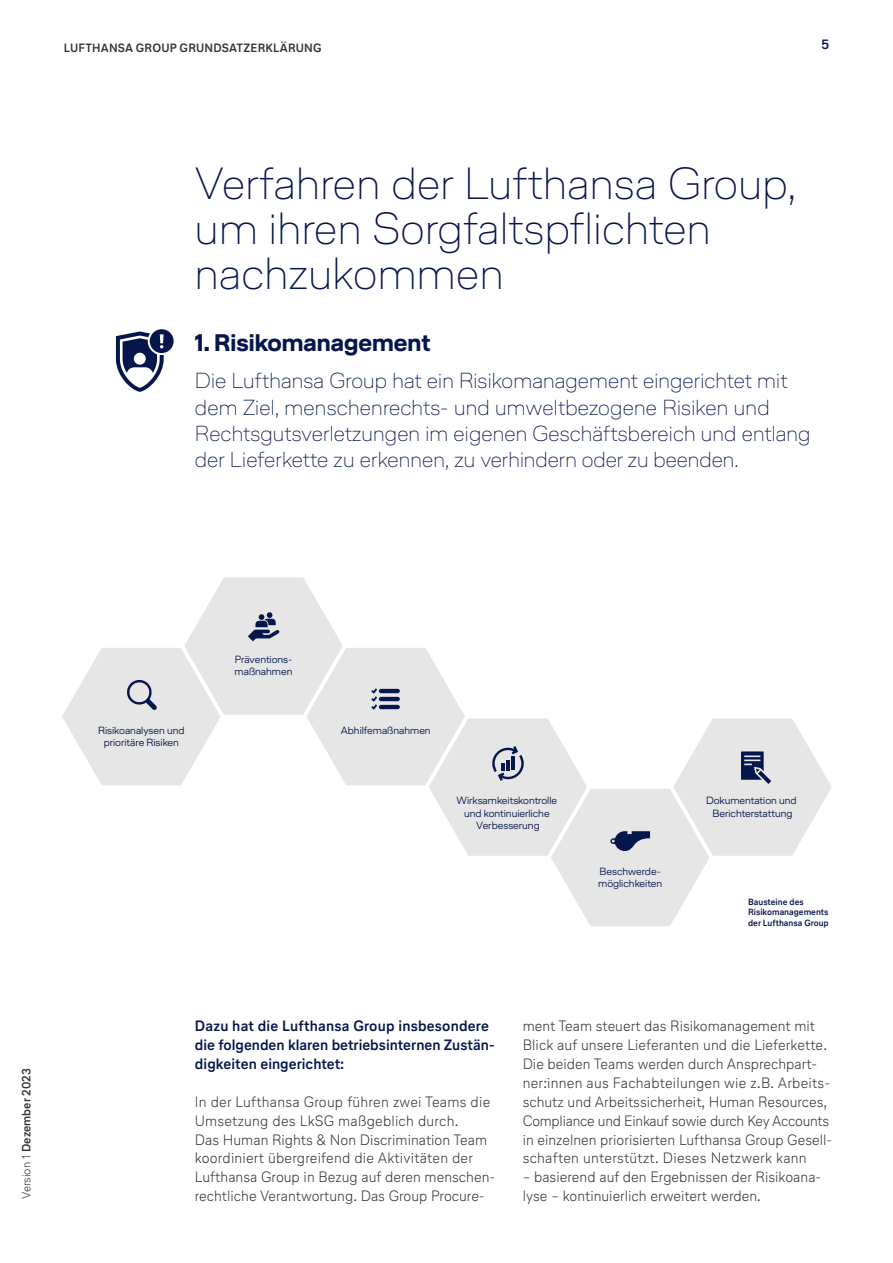
<style>
.page{position:relative;width:893px;height:1263px;background:#fff}
.page>*{position:absolute;margin:0;border:0;box-sizing:border-box;transform-origin:0 0}
.t1{font:100 45px/45px "Lufthansa Head";letter-spacing:.01em;color:#05164d}
.t2{font:700 24px "Lufthansa Head";color:#05164d}
.t3{font:100 21.75px/26.1px "Lufthansa Head";letter-spacing:.01em;color:#05164d}
.t4{font:300 15px/18.9px "Lufthansa Text";color:#333}
.t5{font:700 15px/18.9px "Lufthansa Text";color:#05164d}
.t6{font:700 13.5px "Lufthansa Text";color:#05164d}
.t7{font:700 12px "Lufthansa Text";letter-spacing:.015em;color:#333}
.t8{font:300 10.5px/12.6px "Lufthansa Head";color:#05164d;text-align:center}
.t9{font:700 9px/10.8px "Lufthansa Text";color:#05164d}
.s1{font-weight:300}
</style>
<div class="page">
<svg style="left:62px;top:577px;width:770px;height:349px"></svg>
<svg style="left:116px;top:329px;width:58px;height:63px"></svg>
<p class="t7" style="left:64px;top:39px;width:259px">LUFTHANSA GROUP GRUNDSATZERKLÄRUNG</p>
<p class="t6" style="left:821px;top:35px;width:9px">5</p>
<h1 class="t1" style="left:195px;top:160px;width:603px">Verfahren der Lufthansa Group, um ihren Sorgfaltspflichten nachzukommen</h1>
<h2 class="t2" style="left:195px;top:325px;width:237px">1. Risikomanagement</h2>
<p class="t3" style="left:195px;top:367px;width:617px">Die Lufthansa Group hat ein Risikomanagement eingerichtet mit dem Ziel, menschenrechts- und umweltbezogene Risiken und Rechtsgutsverletzungen im eigenen Geschäftsbereich und entlang der Lieferkette zu erkennen, zu verhindern oder zu beenden.</p>
<p class="t7" style="left:18px;top:1199px;width:132px;rotate:-90deg"><span class="s1">Version 1</span> Dezember 2023</p>
<p class="t8" style="left:98px;top:723px;width:88px">Risikoanalysen und prioritäre Risiken</p>
<p class="t8" style="left:235px;top:653px;width:59px;text-align:left">Präventions&shy;maßnahmen</p>
<p class="t8" style="left:341px;top:723px;width:91px">Abhilfemaßnahmen</p>
<p class="t8" style="left:457px;top:794px;width:102px">Wirksamkeitskontrolle und kontinuierliche<br>Verbesserung</p>
<p class="t8" style="left:706px;top:794px;width:92px">Dokumentation und<br>Berichterstattung</p>
<p class="t8" style="left:598px;top:864px;width:65px;text-align:left">Beschwerde&shy;möglichkeiten</p>
<p class="t9" style="left:748px;top:896px;width:82px">Bausteine des<br>Risikomanagements der Lufthansa Group</p>
<p class="t5" style="left:195px;top:1016px;width:302px">Dazu hat die Lufthansa Group insbesondere die folgenden klaren betriebsinternen Zustän&shy;digkeiten eingerichtet:</p>
<p class="t4" style="left:195px;top:1092px;width:302px">In der Lufthansa Group führen zwei Teams die Umsetzung des LkSG maßgeblich durch.<br>Das Human Rights &amp; Non Discrimination Team koordiniert übergreifend die Aktivitäten der Lufthansa Group in Bezug auf deren menschen&shy;rechtliche Verantwortung. Das Group Procure-</p>
<p class="t4" style="left:523px;top:1016px;width:311px">ment Team steuert das Risikomanagement mit Blick auf unsere Lieferanten und die Lieferkette.<br>Die beiden Teams werden durch Ansprechpart&shy;ner:innen aus Fach abteilungen wie z.B. Arbeits&shy;schutz und Arbeits sicherheit, Human Resources, Com pliance und Einkauf sowie durch Key Accounts in einzelnen priorisierten Lufthansa Group Gesell&shy;schaften unterstützt. Dieses Netzwerk kann</p>
<p class="t4" style="left:523px;top:1167px;width:298px">– basierend auf den Ergebnissen der Risikoana&shy;lyse – kontinuierlich erweitert werden.</p>
</div>
